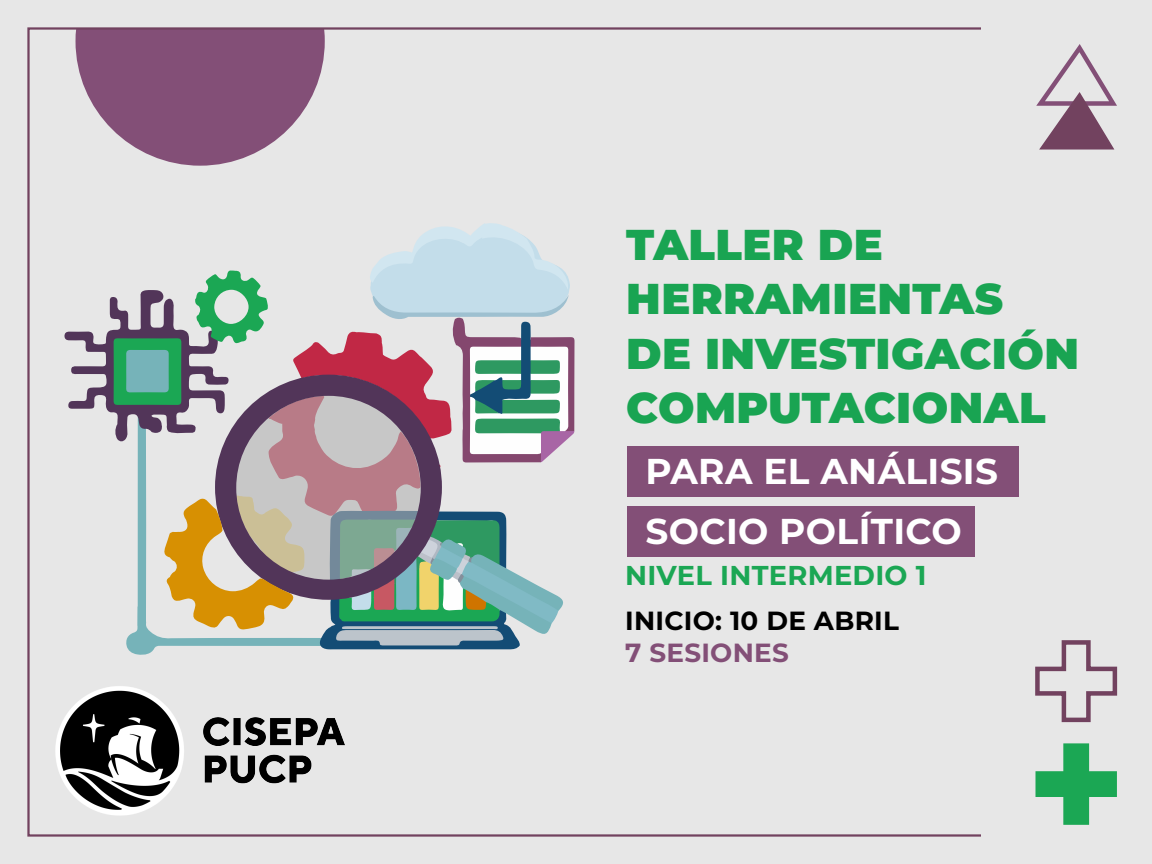
<style>
.page{position:relative;width:1152px;height:864px;background:#e7e7e7}
.page>*{position:absolute;margin:0;border:0;box-sizing:border-box;transform-origin:0 0}
.t1{font:900 43.05px/54.6px "Montserrat";letter-spacing:.01em;color:#19a452}
.t2{font:700 35.85px/60.3px "Montserrat";letter-spacing:.01em;color:#fff}
.t3{font:700 27.3px "Montserrat";letter-spacing:.01em;color:#1ba754}
.t4{font:700 26.25px "Montserrat";letter-spacing:.01em;color:#000}
.t5{font:700 26.25px "Montserrat";letter-spacing:.01em;color:#834f77}
</style>
<div class="page">
<svg style="left:76px;top:30px;width:249px;height:136px"></svg>
<svg style="left:1036px;top:44px;width:81px;height:106px"></svg>
<div style="left:627px;top:446px;width:391px;height:50px;background:#834f77"></div>
<div style="left:627px;top:506px;width:348px;height:51px;background:#834f77"></div>
<svg style="left:1035px;top:640px;width:83px;height:83px"></svg>
<svg style="left:1036px;top:743px;width:81px;height:82px"></svg>
<svg style="left:64px;top:223px;width:511px;height:427px"></svg>
<img style="left:27px;top:631px;width:380px;height:206px">
<p class="t1" style="left:626px;top:214px;width:454px">TALLER DE<br>HERRAMIENTAS<br>DE INVESTIGACIÓN<br>COMPUTACIONAL</p>
<p class="t2" style="left:645px;top:439px;width:354px">PARA EL ANÁLISIS<br>SOCIO POLÍTICO</p>
<p class="t3" style="left:625px;top:556px;width:303px">NIVEL INTERMEDIO 1</p>
<p class="t4" style="left:625px;top:602px;width:275px">INICIO: 10 DE ABRIL</p>
<p class="t5" style="left:625px;top:634px;width:165px">7 SESIONES</p>
</div>
